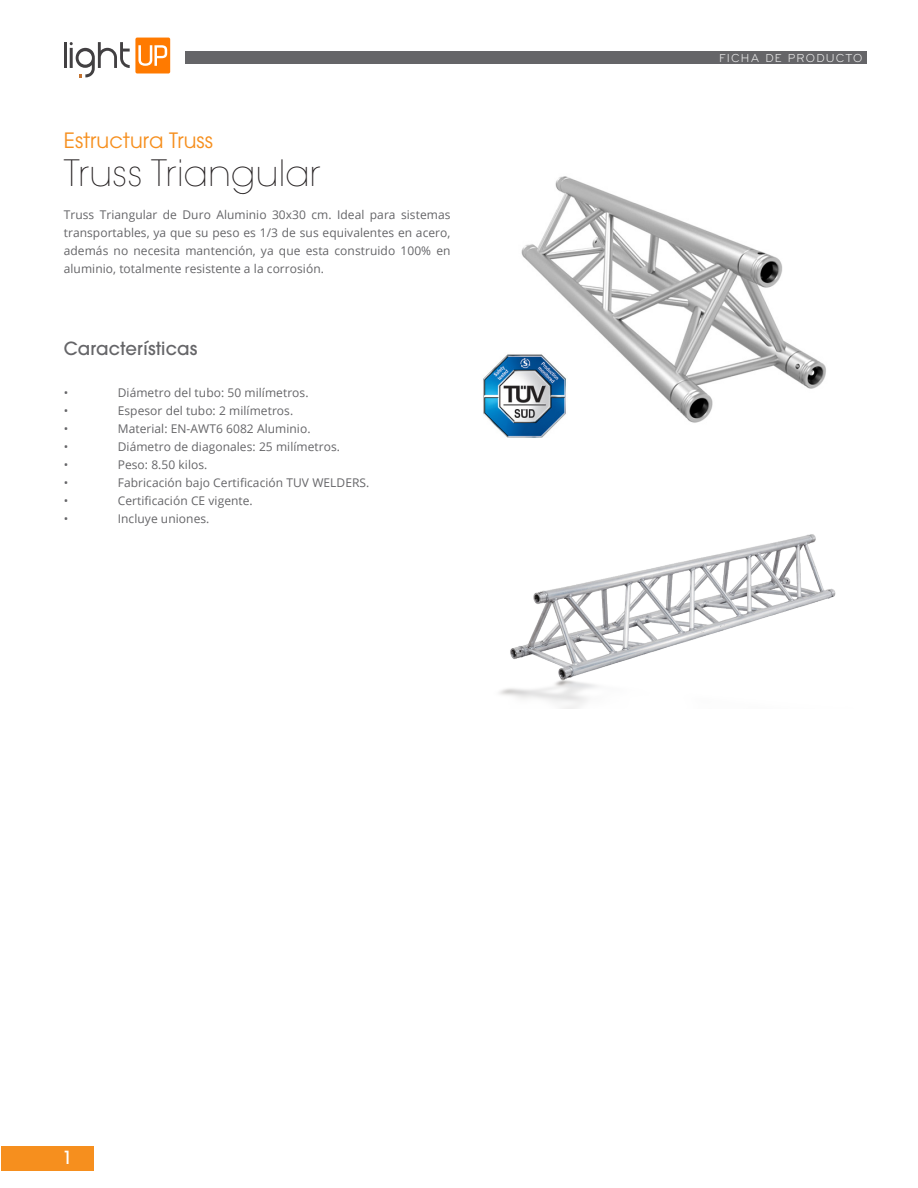
<style>
.page{position:relative;width:918px;height:1188px;background:#fff}
.page>*{position:absolute;margin:0;border:0;box-sizing:border-box;transform-origin:0 0}
.Titulo_negro{font:200 36px "ITC Avant Garde Pro";color:#231f20}
.Titulo_Naranjo{font:21px "ITC Avant Garde Pro";color:#f68f1e}
.Mini_Titulo{font:500 18px "ITC Avant Garde Pro";letter-spacing:.01em;color:#656568}
.t1{font:500 18px "ITC Avant Garde Pro";color:#fff}
.Cuerpo_Texto{font:12px/18px "Open Sans";letter-spacing:.005em;color:#656568;text-align:justify}
.t2{font:12px "Bryant Pro";letter-spacing:.1em;color:#f0f0f0}
</style>
<div class="page">
<div style="left:185px;top:51px;width:682px;height:13px;background:#656568"></div>
<div style="left:1px;top:1146px;width:93px;height:24px;background:#f68f1e"></div>
<hr style="left:64px;top:42px;width:3px;height:26px;background:#424042">
<svg style="left:70px;top:42px;width:60px;height:35px"></svg>
<div style="left:135px;top:38px;width:35px;height:36px;background:#ff7a00;border-radius:2px"></div>
<svg style="left:138px;top:45px;width:29px;height:21px"></svg>
<img style="left:499px;top:534px;width:337px;height:175px">
<img style="left:483px;top:176px;width:343px;height:262px">
<p class="Titulo_Naranjo" style="left:64px;top:127px;width:151px">Estructura Truss</p>
<p class="Titulo_negro" style="left:64px;top:150px;width:258px">Truss Triangular</p>
<p class="Cuerpo_Texto" style="left:64px;top:206px;width:388px">Truss Triangular de Duro Aluminio 30x30 cm. Ideal para sistemas transportables, ya que su peso es 1/3 de sus equivalentes en acero, además no necesita mantención, ya que esta construido 100% en aluminio, totalmente resistente a la corrosión.</p>
<p class="Mini_Titulo" style="left:64px;top:337px;width:135px">Características</p>
<p class="Cuerpo_Texto" style="left:64px;top:383px;width:6px">•</p>
<p class="Cuerpo_Texto" style="left:118px;top:383px;width:192px">Diámetro del tubo: 50 milímetros.</p>
<p class="Cuerpo_Texto" style="left:64px;top:401px;width:6px">•</p>
<p class="Cuerpo_Texto" style="left:118px;top:401px;width:177px">Espesor del tubo: 2 milímetros.</p>
<p class="Cuerpo_Texto" style="left:64px;top:419px;width:6px">•</p>
<p class="Cuerpo_Texto" style="left:118px;top:419px;width:194px">Material: EN-AWT6 6082 Aluminio.</p>
<p class="Cuerpo_Texto" style="left:64px;top:437px;width:6px">•</p>
<p class="Cuerpo_Texto" style="left:118px;top:437px;width:224px">Diámetro de diagonales: 25 milímetros.</p>
<p class="Cuerpo_Texto" style="left:64px;top:455px;width:6px">•</p>
<p class="Cuerpo_Texto" style="left:118px;top:455px;width:91px">Peso: 8.50 kilos.</p>
<p class="Cuerpo_Texto" style="left:64px;top:473px;width:6px">•</p>
<p class="Cuerpo_Texto" style="left:118px;top:473px;width:253px">Fabricación bajo Certificación TUV WELDERS.</p>
<p class="Cuerpo_Texto" style="left:64px;top:491px;width:6px">•</p>
<p class="Cuerpo_Texto" style="left:118px;top:491px;width:137px">Certificación CE vigente.</p>
<p class="Cuerpo_Texto" style="left:64px;top:509px;width:6px">•</p>
<p class="Cuerpo_Texto" style="left:118px;top:509px;width:93px">Incluye uniones.</p>
<h3 class="t1" style="left:62px;top:1146px;width:11px">1</h3>
<p class="t2" style="left:719px;top:51px;width:145px">FICHA DE PRODUCTO</p>
</div>
